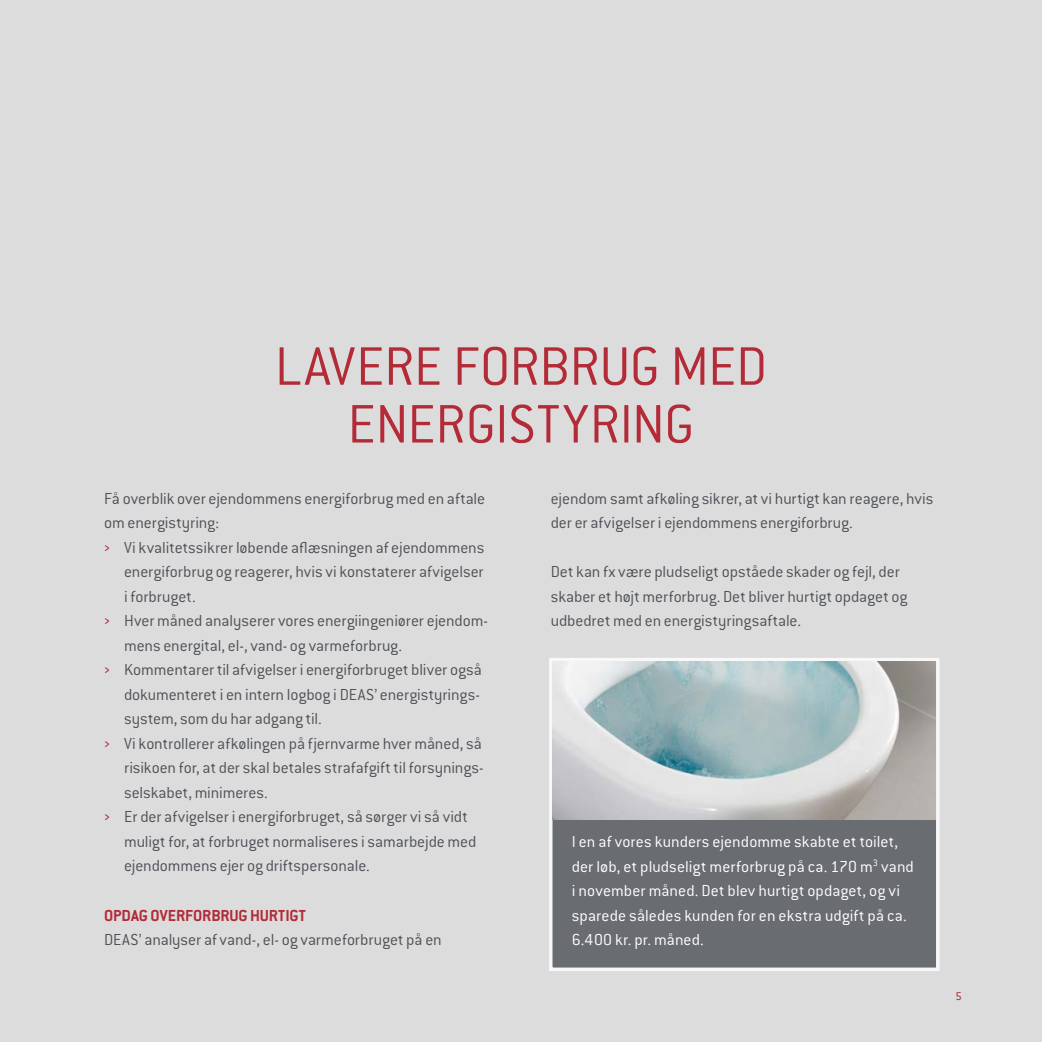
<style>
.page{position:relative;width:1042px;height:1042px;background:#dcdcdd}
.page>*{position:absolute;margin:0;border:0;box-sizing:border-box;transform-origin:0 0}
.t1{font:300 59.5px "Conduit ITC Std";letter-spacing:-.01em;color:#b22b37}
.t2{font:300 17.5px/24.5px "Conduit ITC Std";letter-spacing:-.005em;color:#4d5156}
.t3{font:300 17.5px/24.5px "Conduit ITC Std";letter-spacing:.005em;color:#fff}
.t4{font:700 17.5px "Conduit ITC Std";letter-spacing:-.005em;color:#b22b37}
.t5{font:300 12.25px "Conduit ITC Std";color:#b91923}
.s1{color:#b22b37}
</style>
<div class="page">
<div style="left:549px;top:658px;width:390px;height:313px;background:#696c71;border:4px solid #fff"></div>
<img style="left:553px;top:661px;width:382px;height:158px">
<p class="t1" style="left:275px;top:330px;width:494px">LAVERE FORBRUG MED</p>
<p class="t1" style="left:347px;top:388px;width:348px">ENERGISTYRING</p>
<p class="t2" style="left:104px;top:486px;width:382px">Få overblik over ejendommens energiforbrug med en aftale om energistyring:</p>
<p class="t2" style="left:124px;top:535px;width:362px;text-align:justify;text-indent:-20px"><span class="s1">›</span> Vi kvalitetssikrer løbende aflæsningen af ejendommens energiforbrug og reagerer, hvis vi konstaterer afvigelser i forbruget.</p>
<p class="t2" style="left:124px;top:608px;width:365px;text-indent:-20px"><span class="s1">›</span> Hver måned analyserer vores energiingeniører ejendom&shy;mens energital, el-, vand- og varmeforbrug.</p>
<p class="t2" style="left:124px;top:657px;width:359px;text-align:justify;text-indent:-20px"><span class="s1">›</span> Kommentarer til afvigelser i energiforbruget bliver også dokumenteret i en intern logbog i DEAS’ energistyrings&shy;system, som du har adgang til.</p>
<p class="t2" style="left:124px;top:731px;width:361px;text-align:justify;text-indent:-20px"><span class="s1">›</span> Vi kontrollerer afkølingen på fjernvarme hver måned, så risikoen for, at der skal betales strafafgift til forsynings&shy;selskabet, minimeres.</p>
<p class="t2" style="left:124px;top:804px;width:354px;text-indent:-20px"><span class="s1">›</span> Er der afvigelser i energiforbruget, så sørger vi så vidt muligt for, at forbruget normaliseres i samarbejde med ejendommens ejer og driftspersonale.</p>
<p class="t4" style="left:104px;top:904px;width:203px">OPDAG OVERFORBRUG HURTIGT</p>
<p class="t2" style="left:104px;top:927px;width:339px">DEAS’ analyser af vand-, el- og varmeforbruget på en</p>
<p class="t2" style="left:551px;top:486px;width:384px">ejendom samt afkøling sikrer, at vi hurtigt kan reagere, hvis der er afvigelser i ejendommens energiforbrug.</p>
<p class="t2" style="left:551px;top:559px;width:358px">Det kan fx være pludseligt opståede skader og fejl, der skaber et højt merforbrug. Det bliver hurtigt opdaget og udbedret med en energistyringsaftale.</p>
<p class="t3" style="left:572px;top:829px;width:343px">I en af vores kunders ejendomme skabte et toilet, der løb, et pludseligt merforbrug på ca. 170 m<sup>3</sup> vand i november måned. Det blev hurtigt opdaget, og vi sparede således kunden for en ekstra udgift på ca.<br>6.400 kr. pr. måned.</p>
<p class="t5" style="left:955px;top:989px;width:8px">5</p>
</div>
